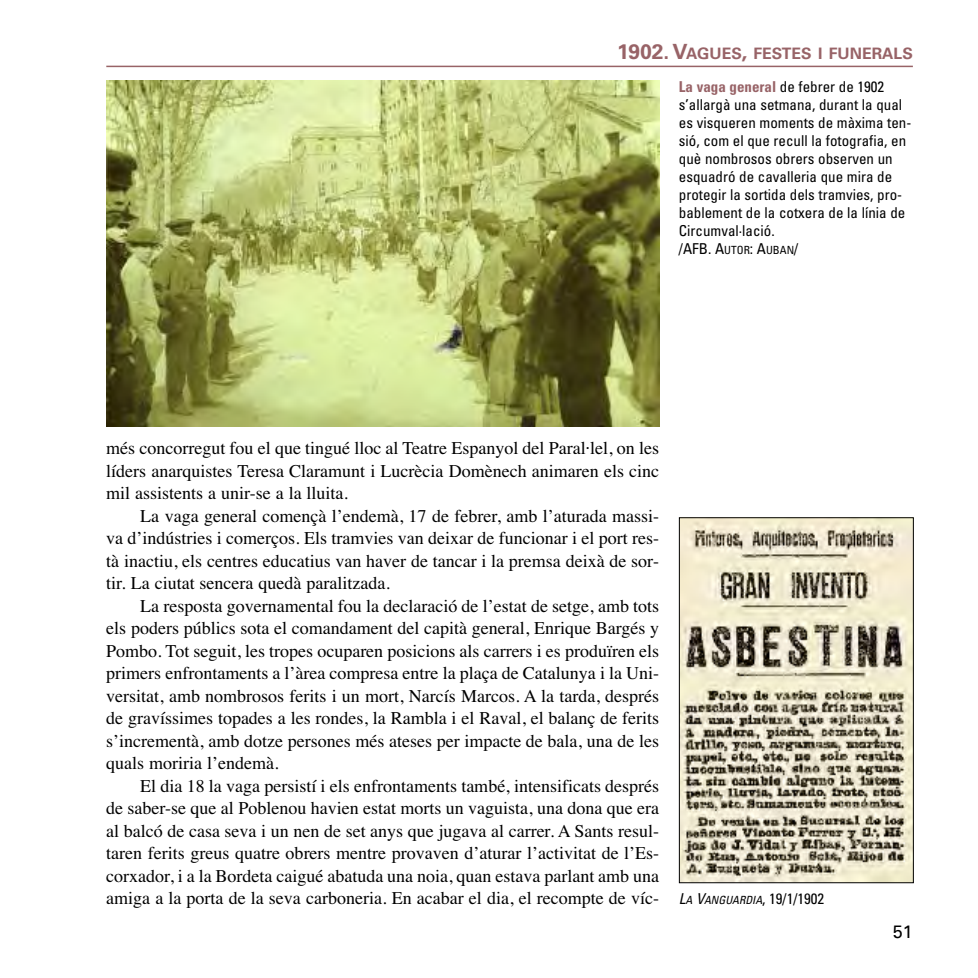
<style>
.page{position:relative;width:978px;height:978px;background:#fff}
.page>*{position:absolute;margin:0;border:0;box-sizing:border-box;transform-origin:0 0}
.t1{font:18px/22.5px "Times";color:#000;text-align:justify}
.t2{font:18px "Univers";color:#000}
.t3{font:700 15.75px "Univers";color:#986367}
.t4{font:condensed 15px/18px "Univers";color:#000}
.t5{font:italic condensed 11.25px "Univers";color:#000}
.s1{font-size:21px}
.s2{font-weight:700;color:#986367}
.s3{font-size:11.25px}
.s4{font-size:15px}
.s5{font-style:normal;font-size:15px}
</style>
<div class="page">
<hr style="left:106px;top:66px;width:807px;height:1px;background:#986367">
<img style="left:106px;top:81px;width:553px;height:346px">
<img style="left:681px;top:519px;width:231px;height:362px">
<div style="left:679px;top:517px;width:235px;height:366px;border:1px solid #000"></div>
<p class="t3" style="left:617px;top:48px;width:297px"><span class="s1">1902. V</span>AGUES<span class="s1">,</span> FESTES I FUNERALS</p>
<p class="t4" style="left:679px;top:79px;width:234px"><span class="s2">La vaga general</span> de febrer de 1902 s’allargà una setmana, durant la qual es visqueren moments de màxima ten&shy;sió, com el que recull la fotografia, en què nombrosos obrers observen un esquadró de cavalleria que mira de protegir la sortida dels tramvies, pro&shy;bablement de la cotxera de la línia de<br>Circumval·lació.<br>/AFB. A<span class="s3">UTOR</span>: A<span class="s3">UBAN</span>/</p>
<p class="t1" style="left:106px;top:437px;width:554px">més concorregut fou el que tingué lloc al Teatre Espanyol del Paral·lel, on les líders anarquistes Teresa Claramunt i Lucrècia Domènech animaren els cinc mil assistents a unir-se a la lluita.</p>
<p class="t1" style="left:106px;top:504px;width:554px;text-indent:34px">La vaga general començà l’endemà, 17 de febrer, amb l’aturada massi&shy;va d’indústries i comerços. Els tramvies van deixar de funcionar i el port res&shy;tà inactiu, els centres educatius van haver de tancar i la premsa deixà de sor&shy;tir. La ciutat sencera quedà paralitzada.</p>
<p class="t1" style="left:106px;top:594px;width:554px;text-indent:34px">La resposta governamental fou la declaració de l’estat de setge, amb tots els poders públics sota el comandament del capità general, Enrique Bargés y Pombo. Tot seguit, les tropes ocuparen posicions als carrers i es produïren els primers enfrontaments a l’àrea compresa entre la plaça de Catalunya i la Uni&shy;versitat, amb nombrosos ferits i un mort, Narcís Marcos. A la tarda, després de gravíssimes topades a les rondes, la Rambla i el Raval, el balanç de ferits s’incrementà, amb dotze persones més ateses per impacte de bala, una de les quals moriria l’endemà.</p>
<p class="t1" style="left:106px;top:774px;width:554px;text-indent:34px">El dia 18 la vaga persistí i els enfrontaments també, intensificats després de saber-se que al Poblenou havien estat morts un vaguista, una dona que era al balcó de casa seva i un nen de set anys que jugava al carrer. A Sants resul&shy;taren ferits greus quatre obrers mentre provaven d’aturar l’activitat de l’Es&shy;corxador, i a la Bordeta caigué abatuda una noia, quan estava parlant amb una amiga a la porta de la seva carboneria. En acabar el dia, el recompte de víc-</p>
<p class="t5" style="left:679px;top:896px;width:147px"><span class="s4">L</span>A <span class="s4">V</span>ANGUARDIA<span class="s5">, 19/1/1902</span></p>
<p class="t2" style="left:893px;top:925px;width:22px">51</p>
</div>
